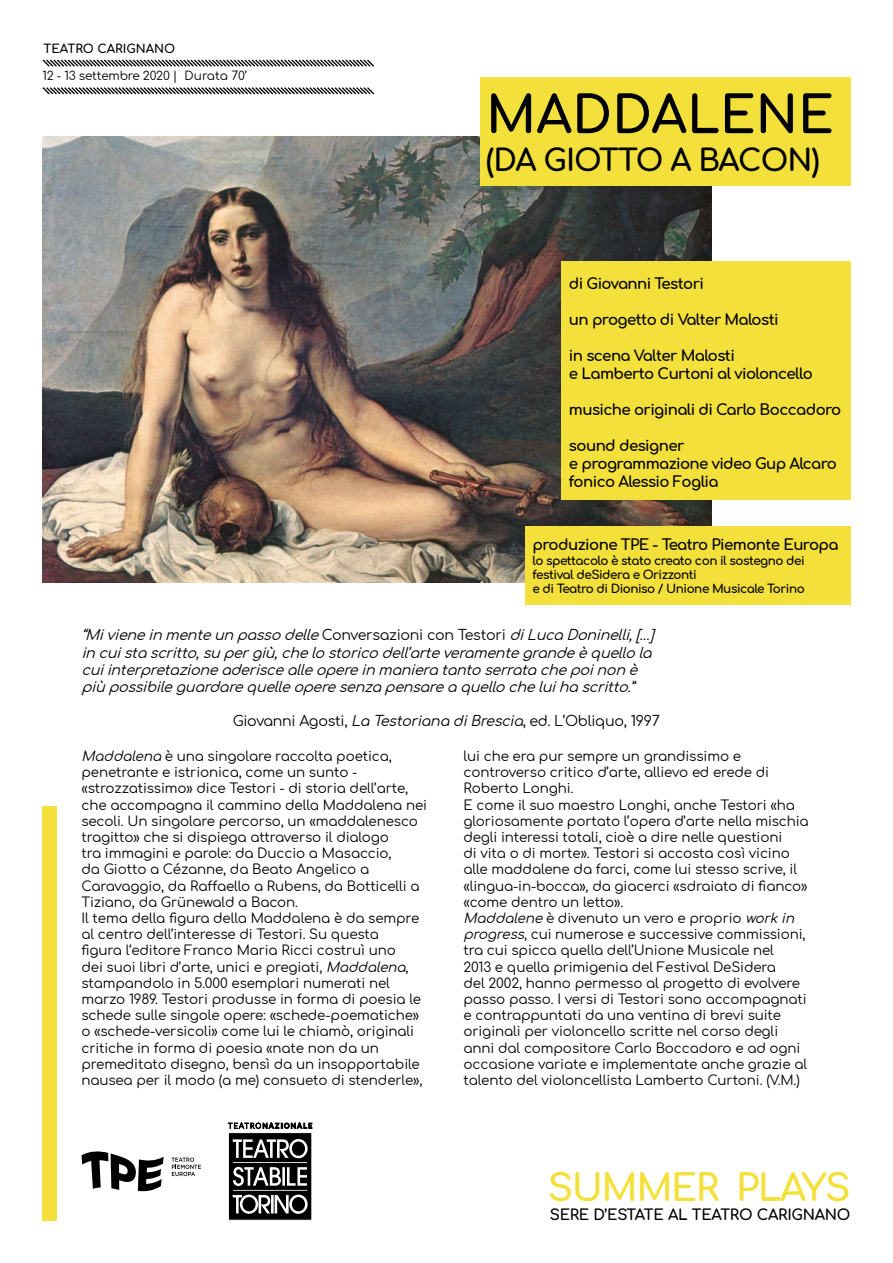
<style>
.page{position:relative;width:893px;height:1263px;background:#fff}
.page>*{position:absolute;margin:0;border:0;box-sizing:border-box;transform-origin:0 0}
.t1{font:700 51.15px "Comfortaa";color:#000}
.t2{font:700 37.05px "Comfortaa";letter-spacing:-.04em;color:#f4e03a}
.t3{font:700 30.15px "Comfortaa";letter-spacing:-.04em;color:#000}
.t4{font:700 15px/18px "Comfortaa";letter-spacing:-.04em;color:#000}
.t5{font:700 14.85px "Comfortaa";letter-spacing:-.02em;color:#000}
.t6{font:italic 14.25px/17.1px "Comfortaa";color:#000}
.t7{font:14.25px "Comfortaa";letter-spacing:-.02em;color:#000}
.t8{font:13.5px/16.2px "Comfortaa";letter-spacing:-.01em;color:#000}
.t9{font:700 12px/14.4px "Comfortaa";letter-spacing:-.04em;color:#000}
.t10{font:12px "Comfortaa";letter-spacing:-.02em;color:#000}
.t11{font:700 12px "Comfortaa";color:#000}
.s1{font-style:normal}
.s2{font-style:italic}
</style>
<div class="page">
<img style="left:43px;top:136px;width:668px;height:447px">
<div style="left:525px;top:526px;width:325px;height:79px;background:#f4e03a"></div>
<div style="left:561px;top:261px;width:290px;height:239px;background:#f4e03a"></div>
<div style="left:480px;top:77px;width:370px;height:109px;background:#f4e03a"></div>
<div style="left:43px;top:806px;width:14px;height:414px;background:#f4e03a"></div>
<svg style="left:172px;top:1157px;width:29px;height:19px"></svg>
<svg style="left:81px;top:1151px;width:83px;height:41px"></svg>
<div style="left:228px;top:1132px;width:84px;height:88px;background:#000"></div>
<div style="left:228px;top:1132px;width:84px;height:88px;border:1px solid #fff"></div>
<svg style="left:233px;top:1139px;width:75px;height:75px"></svg>
<svg style="left:228px;top:1121px;width:85px;height:8px"></svg>
<svg style="left:42px;top:59px;width:332px;height:8px"></svg>
<svg style="left:42px;top:87px;width:332px;height:8px"></svg>
<p class="t11" style="left:44px;top:38px;width:133px">Teatro Carignano</p>
<p class="t10" style="left:43px;top:65px;width:206px">12 - 13 settembre 2020 | Durata 70’</p>
<h1 class="t1" style="left:486px;top:67px;width:349px">Maddalene</h1>
<h3 class="t3" style="left:486px;top:132px;width:335px">(da Giotto a Bacon)</h3>
<p class="t4" style="left:569px;top:272px;width:137px">di Giovanni Testori</p>
<p class="t4" style="left:569px;top:308px;width:211px">un progetto di Valter Malosti</p>
<p class="t4" style="left:569px;top:344px;width:245px">in scena Valter Malosti<br>e Lamberto Curtoni al violoncello</p>
<p class="t4" style="left:569px;top:398px;width:274px">musiche originali di Carlo Boccadoro</p>
<p class="t4" style="left:569px;top:434px;width:269px">sound designer<br>e programmazione video Gup Alcaro fonico Alessio Foglia</p>
<p class="t4" style="left:533px;top:534px;width:308px">produzione TPE - Teatro Piemonte Europa</p>
<p class="t9" style="left:533px;top:551px;width:274px">lo spettacolo è stato creato con il sostegno dei festival deSidera e Orizzonti<br>e di Teatro di Dioniso / Unione Musicale Torino</p>
<p class="t6" style="left:81px;top:625px;width:577px">“Mivieneinmenteunpassodelle<span class="s1">C o n v e r s a z i o n i c o n Te s t o r i</span> diLucaDoninelli,[…] incuistascritto,supergiù,chelostoricodell’arteveramentegrandeèquellola cuiinterpretazioneaderiscealleopereinmanieratantoserratachepoinonè piùpossibileguardarequelleoperesenzapensareaquellocheluihascritto.”</p>
<p class="t7" style="left:233px;top:708px;width:428px">Giovanni Agosti, <span class="s2">La Testoriana diBrescia</span>, ed. L’Obliquo, 1997</p>
<p class="t8" style="left:81px;top:746px;width:347px"><span class="s2">Maddalena</span> è una singolare raccolta poetica, penetrante e istrionica, come un sunto - «strozzatissimo» dice Testori - di storia dell’arte, che accompagna il cammino della Maddalena nei secoli. Un singolare percorso, un «maddalenesco tragitto» che si dispiega attraverso il dialogo<br>tra immagini e parole: da Duccio a Masaccio,<br>da Giotto a Cézanne, da Beato Angelico a Caravaggio, da Raffaello a Rubens, da Botticelli a Tiziano, da Grünewald a Bacon.<br>Il tema della figura della Maddalena è da sempre al centro dell’interesse di Testori. Su questa<br>figura l‘editore Franco Maria Ricci costruì uno<br>dei suoi libri d’arte, unici e pregiati, <span class="s2">Maddalena</span>, stampandolo in 5.000 esemplari numerati nel marzo 1989. Testori produsse in forma di poesia le schede sulle singole opere: «schede-poematiche» o «schede-versicoli» come lui le chiamò, originali critiche in forma di poesia «nate non da un premeditato disegno, bensì da un insopportabile nausea per il modo (a me) consueto di stenderle»,</p>
<p class="t8" style="left:463px;top:746px;width:347px">lui che era pur sempre un grandissimo e controverso critico d’arte, allievo ed erede di Roberto Longhi.<br>E come il suo maestro Longhi, anche Testori «ha gloriosamente portato l’opera d’arte nella mischia degli interessi totali, cioè a dire nelle questioni<br>di vita o di morte». Testori si accosta così vicino alle maddalene da farci, come lui stesso scrive, il «lingua-in-bocca», da giacerci «sdraiato di fianco» «come dentro un letto».<br><span class="s2">Maddalene</span>è divenuto un vero e proprio <span class="s2">workin progress</span>, cui numerose e successive commissioni, tra cui spicca quella dell’Unione Musicale nel<br>2013 e quella primigenia del Festival DeSidera<br>del 2002, hanno permesso al progetto di evolvere passo passo. I versi di Testori sono accompagnati e contrappuntati da una ventina di brevi suite originali per violoncello scritte nel corso degli anni dal compositore Carlo Boccadoro e ad ogni occasione variate e implementate anche grazie al talento del violoncellista Lamberto Curtoni. (V.M.)</p>
<h2 class="t2" style="left:548px;top:1154px;width:304px">SUMMER PLAYS</h2>
<p class="t5" style="left:550px;top:1201px;width:302px">sere d’estate al teatro carignano</p>
</div>
